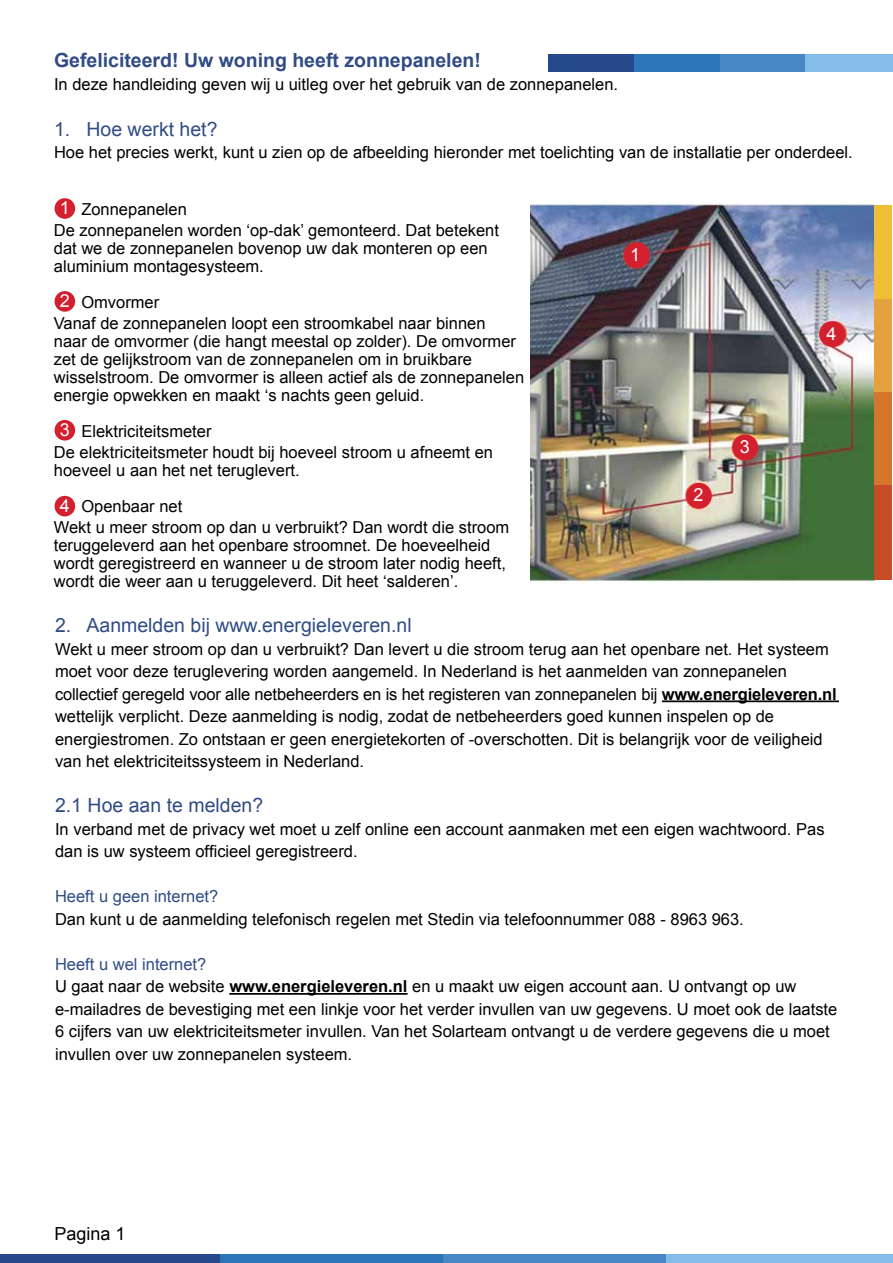
<style>
.page{position:relative;width:893px;height:1263px;background:#fff}
.page>*{position:absolute;margin:0;border:0;box-sizing:border-box;transform-origin:0 0}
.t1{font:19.5px "Arial";color:#314c85}
.t2{font:700 19.5px "Arial";color:#314c85}
.t3{font:18px "Arial";color:#fefefe}
.t4{font:18px "Arial";color:#000}
.t5{font:16.5px/22.5px "Arial";color:#000}
.t6{font:16.5px "Arial";color:#314c85}
.s1{font-weight:700}
.s2{color:#314c85}
</style>
<div class="page">
<div style="left:0;top:1254px;width:220px;height:9px;background:#25498a"></div>
<div style="left:220px;top:1254px;width:223px;height:9px;background:#2c75b9"></div>
<div style="left:443px;top:1254px;width:223px;height:9px;background:#4986c5"></div>
<div style="left:666px;top:1254px;width:227px;height:9px;background:#85bce7"></div>
<div style="left:548px;top:54px;width:86px;height:17px;background:#25498a"></div>
<div style="left:634px;top:54px;width:86px;height:17px;background:#2c75b9"></div>
<div style="left:720px;top:54px;width:85px;height:17px;background:#4986c5"></div>
<div style="left:805px;top:54px;width:88px;height:17px;background:#85bce7"></div>
<hr style="left:662px;top:700px;width:177px;height:2px;background:#000">
<hr style="left:229px;top:993px;width:179px;height:2px;background:#000">
<img style="left:530px;top:204px;width:345px;height:378px">
<div style="left:55px;top:198px;width:20px;height:21px;background:#d3202e;border-radius:50%"></div>
<div style="left:624px;top:242px;width:25px;height:26px;background:#d3202e;border-radius:50%"></div>
<div style="left:55px;top:291px;width:20px;height:21px;background:#d3202e;border-radius:50%"></div>
<div style="left:686px;top:483px;width:26px;height:26px;background:#d3202e;border-radius:50%"></div>
<div style="left:55px;top:420px;width:20px;height:21px;background:#d3202e;border-radius:50%"></div>
<div style="left:732px;top:435px;width:26px;height:25px;background:#d3202e;border-radius:50%"></div>
<div style="left:55px;top:496px;width:20px;height:20px;background:#d3202e;border-radius:50%"></div>
<div style="left:819px;top:321px;width:26px;height:26px;background:#d3202e;border-radius:50%"></div>
<div style="left:875px;top:205px;width:17px;height:94px;background:#f0be36"></div>
<div style="left:875px;top:299px;width:17px;height:93px;background:#e4a23e"></div>
<div style="left:875px;top:392px;width:17px;height:93px;background:#d4752c"></div>
<div style="left:875px;top:485px;width:17px;height:95px;background:#c84b28"></div>
<p class="t2" style="left:54px;top:48px;width:428px">Gefeliciteerd! Uw woning heeft zonnepanelen!</p>
<p class="t5" style="left:54px;top:73px;width:566px">In deze handleiding geven wij u uitleg over het gebruik van de zonnepanelen.</p>
<p class="t1" style="left:54px;top:116px;width:165px">1. Hoe werkt het?</p>
<p class="t5" style="left:54px;top:141px;width:800px">Hoe het precies werkt, kunt u zien op de afbeelding hieronder met toelichting van de installatie per onderdeel.</p>
<p class="t3" style="left:60px;top:196px;width:12px">1</p>
<p class="t5" style="left:54px;top:199px;width:447px;line-height:21px;text-indent:28px">Zonnepanelen<br>De zonnepanelen worden ‘op-dak’ gemonteerd. Dat betekent</p>
<p class="t5" style="left:54px;top:239px;width:435px;line-height:18px">dat we de zonnepanelen bovenop uw dak monteren op een aluminium montagesysteem.</p>
<p class="t5" style="left:54px;top:292px;width:433px;line-height:21px;text-indent:28px">Omvormer<br>Vanaf de zonnepanelen loopt een stroomkabel naar binnen</p>
<p class="t5" style="left:54px;top:332px;width:472px;line-height:18px">naar de omvormer (die hangt meestal op zolder). De omvormer zet de gelijkstroom van de zonnepanelen om in bruikbare wisselstroom. De omvormer is alleen actief als de zonnepanelen energie opwekken en maakt ‘s nachts geen geluid.</p>
<p class="t5" style="left:54px;top:421px;width:441px;line-height:21px;text-indent:28px">Elektriciteitsmeter<br>De elektriciteitsmeter houdt bij hoeveel stroom u afneemt en</p>
<p class="t5" style="left:81px;top:452px;width:220px;line-height:36px;text-indent:-28px">hoeveel u aan het net teruglevert.<br>Openbaar net</p>
<p class="t5" style="left:54px;top:518px;width:457px;line-height:18px">Wekt u meer stroom op dan u verbruikt? Dan wordt die stroom teruggeleverd aan het openbare stroomnet. De hoeveelheid wordt geregistreerd en wanneer u de stroom later nodig heeft, wordt die weer aan u teruggeleverd. Dit heet ‘salderen’.</p>
<p class="t3" style="left:60px;top:289px;width:12px">2</p>
<p class="t3" style="left:60px;top:418px;width:12px">3</p>
<p class="t3" style="left:60px;top:494px;width:12px">4</p>
<p class="t3" style="left:630px;top:243px;width:12px">1</p>
<p class="t3" style="left:694px;top:483px;width:12px">2</p>
<p class="t3" style="left:740px;top:435px;width:12px">3</p>
<p class="t3" style="left:826px;top:322px;width:12px">4</p>
<p class="t1" style="left:55px;top:612px;width:358px">2. Aanmelden bij www.energieleveren.nl</p>
<p class="t5" style="left:55px;top:638px;width:783px">Wekt u meer stroom op dan u verbruikt? Dan levert u die stroom terug aan het openbare net. Het systeem moet voor deze teruglevering worden aangemeld. In Nederland is het aanmelden van zonnepanelen collectief geregeld voor alle netbeheerders en is het registeren van zonnepanelen bij <span class="s1">www.energieleveren.nl </span>wettelijk verplicht. Deze aanmelding is nodig, zodat de netbeheerders goed kunnen inspelen op de energiestromen. Zo ontstaan er geen energietekorten of -overschotten. Dit is belangrijk voor de veiligheid van het elektriciteitssysteem in Nederland.</p>
<p class="t1" style="left:55px;top:792px;width:210px">2.1 Hoe aan te melden?</p>
<p class="t5" style="left:55px;top:818px;width:771px">In verband met de privacy wet moet u zelf online een account aanmaken met een eigen wachtwoord. Pas dan is uw systeem officieel geregistreerd.</p>
<p class="t6" style="left:55px;top:885px;width:165px">Heeft u geen internet?</p>
<p class="t5" style="left:55px;top:908px;width:690px">Dan kunt u de aanmelding telefonisch regelen met Stedin via telefoonnummer 088 - 8963 963.</p>
<p class="t5" style="left:55px;top:953px;width:784px"><span class="s2">Heeft u wel internet?<br></span>U gaat naar de website <span class="s1">www.energieleveren.nl</span> en u maakt uw eigen account aan. U ontvangt op uw e-mailadres de bevestiging met een linkje voor het verder invullen van uw gegevens. U moet ook de laatste 6 cijfers van uw elektriciteitsmeter invullen. Van het Solarteam ontvangt u de verdere gegevens die u moet invullen over uw zonnepanelen systeem.</p>
<p class="t4" style="left:55px;top:1222px;width:73px">Pagina 1</p>
</div>
